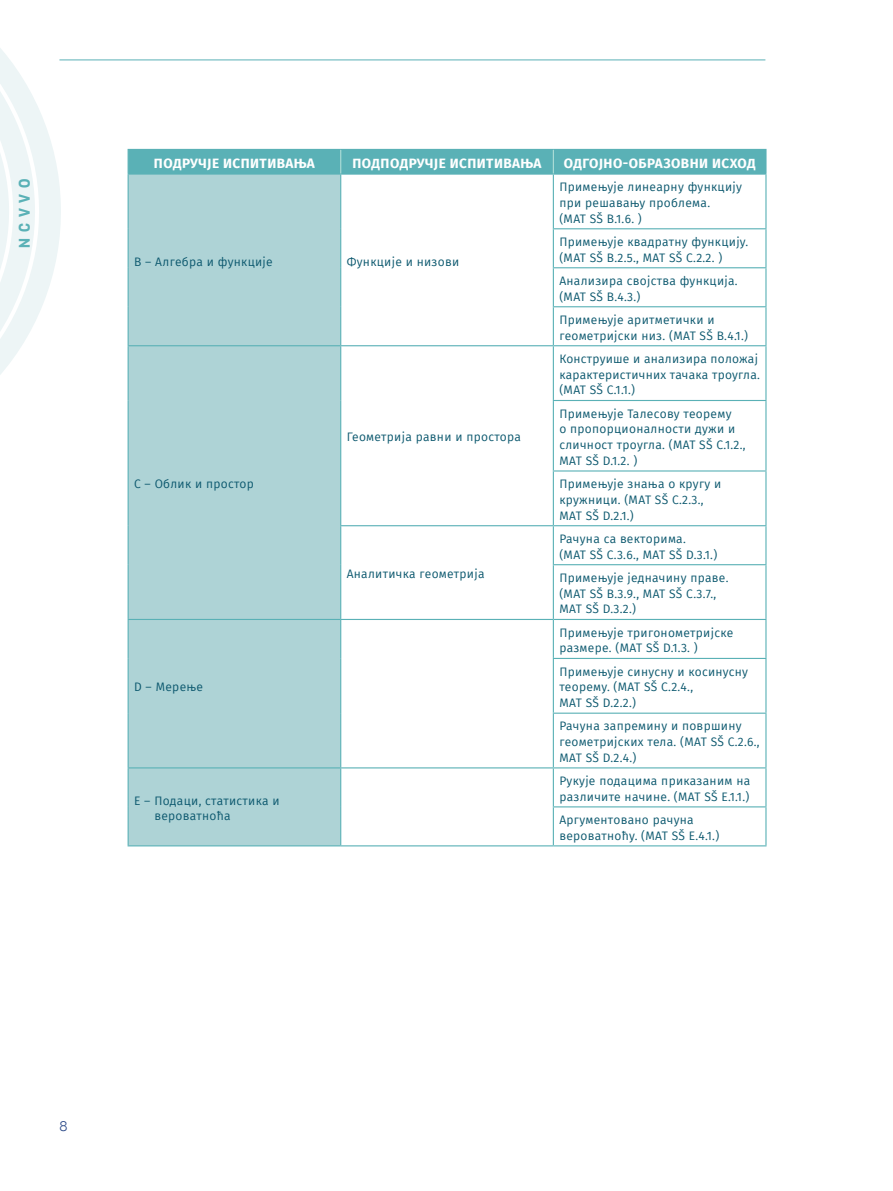
<style>
.page{position:relative;width:893px;height:1191px;background:#fff}
.page>*{position:absolute;margin:0;border:0;box-sizing:border-box;transform-origin:0 0}
.t1{font:15px "Grota Sans Alt Bold 40648";letter-spacing:.395em;color:#5ab1b6}
.NA_tablica{font:700 13.5px "Fira Sans";letter-spacing:.035em;color:#fff}
.t2{font:13.5px "Grota Sans Alt Book 67682";color:#284786}
.Text_tablica_kurent{font:12px/15.8px "Fira Sans";letter-spacing:.025em;color:#0d596f}
</style>
<div class="page">
<hr style="left:59px;top:60px;width:706px;height:1px;background:#5ab1b6">
<svg style="left:0;top:48px;width:62px;height:327px"></svg>
<div style="left:129px;top:175px;width:211px;height:670px;background:#aed3d6"></div>
<hr style="left:128px;top:346px;width:1px;height:54px;background:#5ab1b6">
<hr style="left:340px;top:346px;width:1px;height:54px;background:#5ab1b6">
<hr style="left:128px;top:400px;width:1px;height:71px;background:#5ab1b6">
<hr style="left:340px;top:400px;width:1px;height:71px;background:#5ab1b6">
<hr style="left:128px;top:471px;width:1px;height:55px;background:#5ab1b6">
<hr style="left:340px;top:471px;width:1px;height:54px;background:#5ab1b6">
<hr style="left:128px;top:526px;width:1px;height:39px;background:#5ab1b6">
<hr style="left:340px;top:526px;width:1px;height:39px;background:#5ab1b6">
<hr style="left:128px;top:565px;width:1px;height:54px;background:#5ab1b6">
<hr style="left:340px;top:565px;width:1px;height:54px;background:#5ab1b6">
<hr style="left:128px;top:620px;width:1px;height:38px;background:#5ab1b6">
<hr style="left:340px;top:620px;width:1px;height:38px;background:#5ab1b6">
<hr style="left:128px;top:658px;width:1px;height:55px;background:#5ab1b6">
<hr style="left:340px;top:658px;width:1px;height:55px;background:#5ab1b6">
<hr style="left:128px;top:713px;width:1px;height:54px;background:#5ab1b6">
<hr style="left:340px;top:713px;width:1px;height:54px;background:#5ab1b6">
<hr style="left:128px;top:768px;width:1px;height:39px;background:#5ab1b6">
<hr style="left:340px;top:768px;width:1px;height:39px;background:#5ab1b6">
<hr style="left:128px;top:807px;width:1px;height:38px;background:#5ab1b6">
<hr style="left:340px;top:807px;width:1px;height:38px;background:#5ab1b6">
<hr style="left:128px;top:845px;width:213px;height:1px;background:#5ab1b6">
<hr style="left:341px;top:845px;width:212px;height:1px;background:#5ab1b6">
<hr style="left:128px;top:175px;width:1px;height:54px;background:#5ab1b6">
<hr style="left:128px;top:229px;width:1px;height:39px;background:#5ab1b6">
<hr style="left:128px;top:268px;width:1px;height:39px;background:#5ab1b6">
<hr style="left:128px;top:307px;width:1px;height:38px;background:#5ab1b6">
<hr style="left:128px;top:345px;width:213px;height:1px;background:#5ab1b6">
<hr style="left:340px;top:175px;width:1px;height:54px;background:#5ab1b6">
<hr style="left:553px;top:175px;width:1px;height:53px;background:#5ab1b6">
<hr style="left:340px;top:229px;width:1px;height:39px;background:#5ab1b6">
<hr style="left:553px;top:229px;width:1px;height:38px;background:#5ab1b6">
<hr style="left:340px;top:268px;width:1px;height:39px;background:#5ab1b6">
<hr style="left:553px;top:268px;width:1px;height:38px;background:#5ab1b6">
<hr style="left:340px;top:307px;width:1px;height:38px;background:#5ab1b6">
<hr style="left:553px;top:307px;width:1px;height:38px;background:#5ab1b6">
<hr style="left:341px;top:345px;width:212px;height:1px;background:#5ab1b6">
<hr style="left:128px;top:173px;width:213px;height:2px;background:#5ab1b6">
<hr style="left:341px;top:173px;width:212px;height:2px;background:#5ab1b6">
<hr style="left:553px;top:173px;width:213px;height:2px;background:#5ab1b6">
<div style="left:128px;top:149px;width:638px;height:25px;background:#5ab1b6"></div>
<hr style="left:553px;top:228px;width:213px;height:1px;background:#5ab1b6">
<hr style="left:553px;top:267px;width:213px;height:1px;background:#5ab1b6">
<hr style="left:553px;top:306px;width:213px;height:1px;background:#5ab1b6">
<hr style="left:553px;top:345px;width:213px;height:1px;background:#5ab1b6">
<hr style="left:553px;top:346px;width:1px;height:54px;background:#5ab1b6">
<hr style="left:553px;top:400px;width:213px;height:1px;background:#5ab1b6">
<hr style="left:553px;top:401px;width:1px;height:69px;background:#5ab1b6">
<hr style="left:553px;top:470px;width:213px;height:1px;background:#5ab1b6">
<hr style="left:553px;top:471px;width:1px;height:54px;background:#5ab1b6">
<hr style="left:340px;top:525px;width:213px;height:1px;background:#5ab1b6">
<hr style="left:553px;top:525px;width:213px;height:1px;background:#5ab1b6">
<hr style="left:553px;top:526px;width:1px;height:38px;background:#5ab1b6">
<hr style="left:553px;top:564px;width:213px;height:1px;background:#5ab1b6">
<hr style="left:553px;top:565px;width:1px;height:54px;background:#5ab1b6">
<hr style="left:128px;top:619px;width:213px;height:1px;background:#5ab1b6">
<hr style="left:341px;top:619px;width:212px;height:1px;background:#5ab1b6">
<hr style="left:553px;top:619px;width:213px;height:1px;background:#5ab1b6">
<hr style="left:553px;top:620px;width:1px;height:38px;background:#5ab1b6">
<hr style="left:765px;top:175px;width:1px;height:53px;background:#5ab1b6">
<hr style="left:765px;top:229px;width:1px;height:38px;background:#5ab1b6">
<hr style="left:765px;top:268px;width:1px;height:38px;background:#5ab1b6">
<hr style="left:765px;top:307px;width:1px;height:38px;background:#5ab1b6">
<hr style="left:765px;top:346px;width:1px;height:54px;background:#5ab1b6">
<hr style="left:765px;top:401px;width:1px;height:69px;background:#5ab1b6">
<hr style="left:765px;top:471px;width:1px;height:54px;background:#5ab1b6">
<hr style="left:765px;top:526px;width:1px;height:38px;background:#5ab1b6">
<hr style="left:765px;top:565px;width:1px;height:54px;background:#5ab1b6">
<hr style="left:765px;top:620px;width:1px;height:38px;background:#5ab1b6">
<hr style="left:765px;top:659px;width:1px;height:53px;background:#5ab1b6">
<hr style="left:765px;top:713px;width:1px;height:54px;background:#5ab1b6">
<hr style="left:765px;top:768px;width:1px;height:38px;background:#5ab1b6">
<hr style="left:765px;top:807px;width:1px;height:38px;background:#5ab1b6">
<hr style="left:553px;top:845px;width:213px;height:1px;background:#5ab1b6">
<hr style="left:553px;top:658px;width:213px;height:1px;background:#5ab1b6">
<hr style="left:553px;top:659px;width:1px;height:53px;background:#5ab1b6">
<hr style="left:553px;top:712px;width:213px;height:1px;background:#5ab1b6">
<hr style="left:553px;top:713px;width:1px;height:54px;background:#5ab1b6">
<hr style="left:128px;top:767px;width:213px;height:1px;background:#5ab1b6">
<hr style="left:341px;top:767px;width:212px;height:1px;background:#5ab1b6">
<hr style="left:553px;top:767px;width:213px;height:1px;background:#5ab1b6">
<hr style="left:553px;top:768px;width:1px;height:38px;background:#5ab1b6">
<hr style="left:553px;top:806px;width:213px;height:1px;background:#5ab1b6">
<hr style="left:553px;top:807px;width:1px;height:38px;background:#5ab1b6">
<p class="t1" style="left:15px;top:248px;width:71px;rotate:-90deg">NCVVO</p>
<p class="NA_tablica" style="left:154px;top:152px;width:163px">ПОДРУЧЈЕ ИСПИТИВАЊА</p>
<p class="NA_tablica" style="left:352px;top:152px;width:191px">ПОДПОДРУЧЈЕ ИСПИТИВАЊА</p>
<p class="NA_tablica" style="left:564px;top:152px;width:193px">ОДГОЈНО-ОБРАЗОВНИ ИСХОД</p>
<p class="Text_tablica_kurent" style="left:134px;top:253px;width:140px">B – Алгебра и функције</p>
<p class="Text_tablica_kurent" style="left:347px;top:253px;width:114px">Функције и низови</p>
<p class="Text_tablica_kurent" style="left:134px;top:476px;width:121px">C – Облик и простор</p>
<p class="Text_tablica_kurent" style="left:134px;top:679px;width:71px">D – Мерење</p>
<p class="Text_tablica_kurent" style="left:154px;top:792px;width:127px;text-indent:-20px">E – Подаци, статистика и вероватноћа</p>
<p class="Text_tablica_kurent" style="left:347px;top:429px;width:176px">Геометрија равни и простора</p>
<p class="Text_tablica_kurent" style="left:347px;top:566px;width:139px">Аналитичка геометрија</p>
<p class="Text_tablica_kurent" style="left:559px;top:179px;width:184px">Примењује линеарну функцију при решавању проблема.<br>(MAT SŠ B.1.6. )</p>
<p class="Text_tablica_kurent" style="left:559px;top:234px;width:190px">Примењује квадратну функцију. (MAT SŠ B.2.5., MAT SŠ C.2.2. )</p>
<p class="Text_tablica_kurent" style="left:559px;top:273px;width:180px">Анализира својства функција. (MAT SŠ B.4.3.)</p>
<p class="Text_tablica_kurent" style="left:559px;top:312px;width:190px">Примењује аритметички и геометријски низ. (MAT SŠ B.4.1.)</p>
<p class="Text_tablica_kurent" style="left:559px;top:351px;width:202px">Конструише и анализира положај карактеристичних тачака троугла. (MAT SŠ C.1.1.)</p>
<p class="Text_tablica_kurent" style="left:559px;top:405px;width:188px">Примењује Талесову теорему<br>о пропорционалности дужи и сличност троугла. (MAT SŠ C.1.2.,<br>MAT SŠ D.1.2. )</p>
<p class="Text_tablica_kurent" style="left:559px;top:476px;width:163px">Примењује знања о кругу и кружници. (MAT SŠ C.2.3.,<br>MAT SŠ D.2.1.)</p>
<p class="Text_tablica_kurent" style="left:559px;top:530px;width:159px">Рачуна са векторима.<br>(MAT SŠ C.3.6., MAT SŠ D.3.1.)</p>
<p class="Text_tablica_kurent" style="left:559px;top:569px;width:171px">Примењује једначину праве. (MAT SŠ B.3.9., MAT SŠ C.3.7.,<br>MAT SŠ D.3.2.)</p>
<p class="Text_tablica_kurent" style="left:559px;top:624px;width:175px">Примењује тригонометријске размере. (MAT SŠ D.1.3. )</p>
<p class="Text_tablica_kurent" style="left:559px;top:663px;width:190px">Примењује синусну и косинусну теорему. (MAT SŠ C.2.4.,<br>MAT SŠ D.2.2.)</p>
<p class="Text_tablica_kurent" style="left:559px;top:718px;width:202px">Рачуна запремину и површину геометријских тела. (MAT SŠ C.2.6.,<br>MAT SŠ D.2.4.)</p>
<p class="Text_tablica_kurent" style="left:559px;top:773px;width:192px">Рукује подацима приказаним на различите начине. (MAT SŠ E.1.1.)</p>
<p class="Text_tablica_kurent" style="left:559px;top:811px;width:161px">Аргументовано рачуна вероватноћу. (MAT SŠ E.4.1.)</p>
<p class="t2" style="left:59px;top:1118px;width:10px">8</p>
</div>
